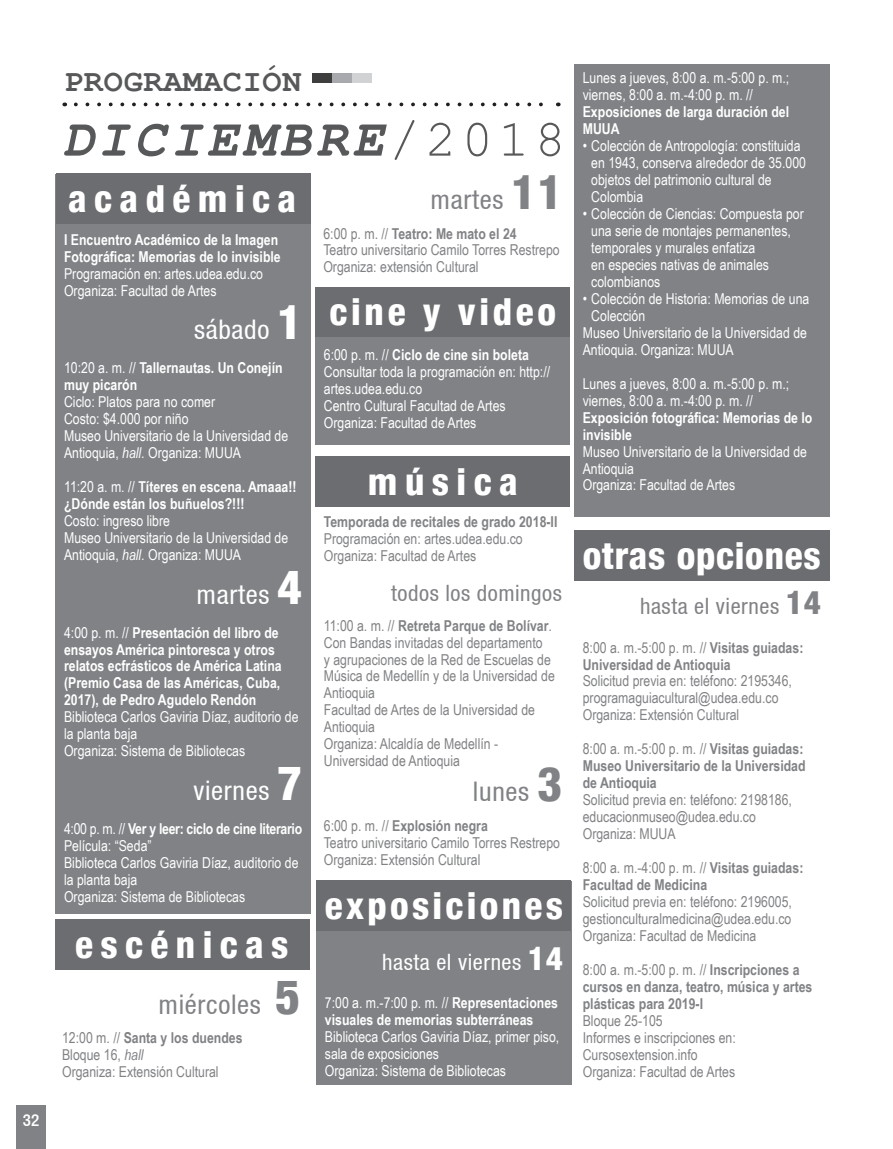
<style>
.page{position:relative;width:893px;height:1149px;background:#fff}
.page>*{position:absolute;margin:0;border:0;box-sizing:border-box;transform-origin:0 0}
.t1{font:italic 700 52.5px "Courier New";letter-spacing:.095em;color:#57585a}
.t2{font:800 condensed 37.2px "Helvetica 87";letter-spacing:.1em;color:#fff}
.t3{font:800 condensed 37.2px "Helvetica 87";letter-spacing:.2em;color:#fff}
.t4{font:800 condensed 37.2px "Helvetica 87";letter-spacing:.02em;color:#fff}
.t5{font:700 31.8px "Courier New";letter-spacing:.025em;color:#57585a}
.t6{font:condensed 27px "Helvetica 57";letter-spacing:.025em;color:#808285}
.t7{font:condensed 27px "Helvetica 57";letter-spacing:.025em;color:#fff}
.t8{font:condensed 22.5px "Helvetica 57";letter-spacing:.025em;color:#808285}
.t9{font:condensed 22.5px "Helvetica 57";letter-spacing:.025em;color:#fff}
.t10{font:500 condensed 16.95px "Helvetica 67";color:#fff}
.t11{font:15px/17px "Arial Narrow";color:#fff}
.t12{font:15px/17px "Arial Narrow";color:#808285}
.t13{font:700 15px/17px "Arial Narrow";color:#fff}
.t14{font:700 15px/17px "Arial Narrow";color:#808285}
.s1{font-weight:400;font-style:normal}
.s2{font-family:"Helvetica 87";font-weight:800;font-size:48px}
.s3{font-weight:700}
.s4{font-weight:400}
.s5{font-style:italic}
.s6{font-family:"Helvetica 87";font-weight:800;font-size:33px}
</style>
<div class="page">
<div style="left:16px;top:1104px;width:30px;height:44px;background:#808285"></div>
<div style="left:56px;top:174px;width:255px;height:739px;background:#808285"></div>
<div style="left:316px;top:880px;width:256px;height:204px;background:#808285"></div>
<div style="left:574px;top:64px;width:255px;height:452px;background:#808285"></div>
<svg style="left:76px;top:102px;width:467px;height:4px"></svg>
<div style="left:312px;top:73px;width:20px;height:9px;background:#3e3e3f"></div>
<div style="left:332px;top:73px;width:20px;height:9px;background:#a8a9ad"></div>
<div style="left:352px;top:73px;width:20px;height:9px;background:#d1d2d4"></div>
<div style="left:56px;top:174px;width:255px;height:50px;background:#6c6d70"></div>
<div style="left:316px;top:879px;width:255px;height:51px;background:#6c6d70"></div>
<div style="left:55px;top:918px;width:254px;height:51px;background:#6c6d70"></div>
<div style="left:316px;top:456px;width:254px;height:50px;background:#6c6d70"></div>
<div style="left:574px;top:530px;width:255px;height:51px;background:#6c6d70"></div>
<div style="left:316px;top:287px;width:254px;height:157px;background:#808285"></div>
<div style="left:315px;top:287px;width:255px;height:49px;background:#6c6d70"></div>
<p class="t10" style="left:23px;top:1109px;width:18px">32</p>
<h3 class="t5" style="left:64px;top:61px;width:239px">PROGRAMACIÓN</h3>
<h1 class="t1" style="left:61px;top:103px;width:506px">DICIEMBRE<span class="s1">/2018</span></h1>
<h2 class="t3" style="left:68px;top:176px;width:230px">académica</h2>
<h3 class="t6" style="left:431px;top:183px;width:133px">martes <span class="s2">11</span></h3>
<p class="t12" style="left:323px;top:224px;width:238px">6:00 p. m. // <span class="s3">Teatro: Me mato el 24<br></span>Teatro universitario Camilo Torres Restrepo<br>Organiza: extensión Cultural</p>
<p class="t13" style="left:64px;top:230px;width:218px">I Encuentro Académico de la Imagen<br>Fotográfica: Memorias de lo invisible</p>
<p class="t11" style="left:64px;top:264px;width:200px">Programación en: artes.udea.edu.co<br>Organiza: Facultad de Artes</p>
<h3 class="t7" style="left:194px;top:314px;width:110px">sábado <span class="s2">1</span></h3>
<p class="t13" style="left:64px;top:359px;width:220px"><span class="s4">10:20 a. m. //</span> Tallernautas. Un Conejín muy picarón</p>
<p class="t11" style="left:64px;top:393px;width:226px">Ciclo: Platos para no comer<br>Costo: $4.000 por niño<br>Museo Universitario de la Universidad de<br>Antioquia, <span class="s5">hall.</span> Organiza: MUUA</p>
<p class="t13" style="left:64px;top:477px;width:234px"><span class="s4">11:20 a. m. //</span> Títeres en escena. Amaaa!! ¿Dónde están los buñuelos?!!!</p>
<p class="t11" style="left:64px;top:511px;width:226px">Costo: ingreso libre<br>Museo Universitario de la Universidad de<br>Antioquia, <span class="s5">hall.</span> Organiza: MUUA</p>
<h3 class="t7" style="left:197px;top:578px;width:107px">martes <span class="s2">4</span></h3>
<p class="t13" style="left:64px;top:623px;width:219px"><span class="s4">4:00 p. m. //</span> Presentación del libro de ensayos América pintoresca y otros relatos ecfrásticos de América Latina (Premio Casa de las Américas, Cuba, 2017), de Pedro Agudelo Rendón</p>
<p class="t11" style="left:64px;top:707px;width:236px">Biblioteca Carlos Gaviria Díaz, auditorio de la planta baja<br>Organiza: Sistema de Bibliotecas</p>
<h3 class="t7" style="left:193px;top:774px;width:110px">viernes <span class="s2">7</span></h3>
<p class="t11" style="left:64px;top:819px;width:240px">4:00 p. m. // <span class="s3">Ver y leer: ciclo de cine literario<br></span>Película: “Seda”<br>Biblioteca Carlos Gaviria Díaz, auditorio de la planta baja<br>Organiza: Sistema de Bibliotecas</p>
<h2 class="t2" style="left:330px;top:288px;width:228px">cine y video</h2>
<p class="t11" style="left:324px;top:346px;width:228px">6:00 p. m. // <span class="s3">Ciclo de cine sin boleta<br></span>Consultar toda la programación en: http:// artes.udea.edu.co<br>Centro Cultural Facultad de Artes<br>Organiza: Facultad de Artes</p>
<h2 class="t2" style="left:368px;top:458px;width:151px">música</h2>
<p class="t14" style="left:324px;top:512px;width:235px">Temporada de recitales de grado 2018-II</p>
<p class="t12" style="left:324px;top:529px;width:200px">Programación en: artes.udea.edu.co<br>Organiza: Facultad de Artes</p>
<h3 class="t8" style="left:391px;top:579px;width:172px">todos los domingos</h3>
<p class="t12" style="left:324px;top:616px;width:233px">11:00 a. m. // <span class="s3">Retreta Parque de Bolívar</span>.<br>Con Bandas invitadas del departamento<br>y agrupaciones de la Red de Escuelas de<br>Música de Medellín y de la Universidad de<br>Antioquia<br>Facultad de Artes de la Universidad de<br>Antioquia<br>Organiza: Alcaldía de Medellín -<br>Universidad de Antioquia</p>
<h3 class="t6" style="left:473px;top:776px;width:90px">lunes <span class="s2">3</span></h3>
<p class="t12" style="left:324px;top:816px;width:238px">6:00 p. m. // <span class="s3">Explosión negra<br></span>Teatro universitario Camilo Torres Restrepo<br>Organiza: Extensión Cultural</p>
<h2 class="t2" style="left:325px;top:881px;width:240px">exposiciones</h2>
<h2 class="t3" style="left:75px;top:921px;width:215px">escénicas</h2>
<h3 class="t6" style="left:159px;top:988px;width:143px">miércoles <span class="s2">5</span></h3>
<p class="t12" style="left:62px;top:1028px;width:182px">12:00 m. // <span class="s3">Santa y los duendes<br></span>Bloque 16, <span class="s5">hall<br></span>Organiza: Extensión Cultural</p>
<h3 class="t9" style="left:382px;top:948px;width:182px">hasta el viernes <span class="s6">14</span></h3>
<p class="t13" style="left:325px;top:993px;width:235px"><span class="s4">7:00 a. m.-7:00 p. m. //</span> Representaciones visuales de memorias subterráneas</p>
<p class="t11" style="left:325px;top:1027px;width:236px">Biblioteca Carlos Gaviria Díaz, primer piso, sala de exposiciones<br>Organiza: Sistema de Bibliotecas</p>
<p class="t11" style="left:583px;top:69px;width:208px">Lunes a jueves, 8:00 a. m.-5:00 p. m.; viernes, 8:00 a. m.-4:00 p. m. //</p>
<p class="t13" style="left:583px;top:103px;width:208px">Exposiciones de larga duración del<br>MUUA</p>
<p class="t11" style="left:591px;top:137px;width:216px;text-indent:-9px">• Colección de Antropología: constituida en 1943, conserva alrededor de 35.000 objetos del patrimonio cultural de<br>Colombia</p>
<p class="t11" style="left:591px;top:205px;width:214px;text-indent:-9px">• Colección de Ciencias: Compuesta por una serie de montajes permanentes, temporales y murales enfatiza<br>en especies nativas de animales colombianos</p>
<p class="t11" style="left:583px;top:289px;width:228px">• Colección de Historia: Memorias de una</p>
<p class="t11" style="left:591px;top:306px;width:55px">Colección</p>
<p class="t11" style="left:583px;top:323px;width:226px">Museo Universitario de la Universidad de</p>
<p class="t11" style="left:583px;top:340px;width:153px">Antioquia. Organiza: MUUA</p>
<p class="t11" style="left:583px;top:374px;width:208px">Lunes a jueves, 8:00 a. m.-5:00 p. m.; viernes, 8:00 a. m.-4:00 p. m. //</p>
<p class="t13" style="left:583px;top:408px;width:231px">Exposición fotográfica: Memorias de lo invisible</p>
<p class="t11" style="left:583px;top:442px;width:226px">Museo Universitario de la Universidad de<br>Antioquia<br>Organiza: Facultad de Artes</p>
<h2 class="t4" style="left:583px;top:532px;width:239px">otras opciones</h2>
<h3 class="t8" style="left:640px;top:593px;width:182px">hasta el viernes <span class="s6">14</span></h3>
<p class="t14" style="left:583px;top:638px;width:222px"><span class="s4">8:00 a. m.-5:00 p. m. //</span> Visitas guiadas:<br>Universidad de Antioquia</p>
<p class="t12" style="left:583px;top:672px;width:211px">Solicitud previa en: teléfono: 2195346, programaguiacultural@udea.edu.co<br>Organiza: Extensión Cultural</p>
<p class="t14" style="left:583px;top:739px;width:224px"><span class="s4">8:00 a. m.-5:00 p. m. //</span> Visitas guiadas:<br>Museo Universitario de la Universidad de Antioquia</p>
<p class="t12" style="left:583px;top:790px;width:211px">Solicitud previa en: teléfono: 2198186, educacionmuseo@udea.edu.co<br>Organiza: MUUA</p>
<p class="t14" style="left:583px;top:858px;width:222px"><span class="s4">8:00 a. m.-4:00 p. m. //</span> Visitas guiadas:<br>Facultad de Medicina</p>
<p class="t12" style="left:583px;top:892px;width:211px;text-align:justify">Solicitud previa en: teléfono: 2196005, gestionculturalmedicina@udea.edu.co Organiza: Facultad de Medicina</p>
<p class="t14" style="left:583px;top:960px;width:231px"><span class="s4">8:00 a. m.-5:00 p. m. //</span> Inscripciones a cursos en danza, teatro, música y artes plásticas para 2019-I</p>
<p class="t12" style="left:583px;top:1011px;width:155px">Bloque 25-105<br>Informes e inscripciones en:<br>Cursosextension.info<br>Organiza: Facultad de Artes</p>
</div>
